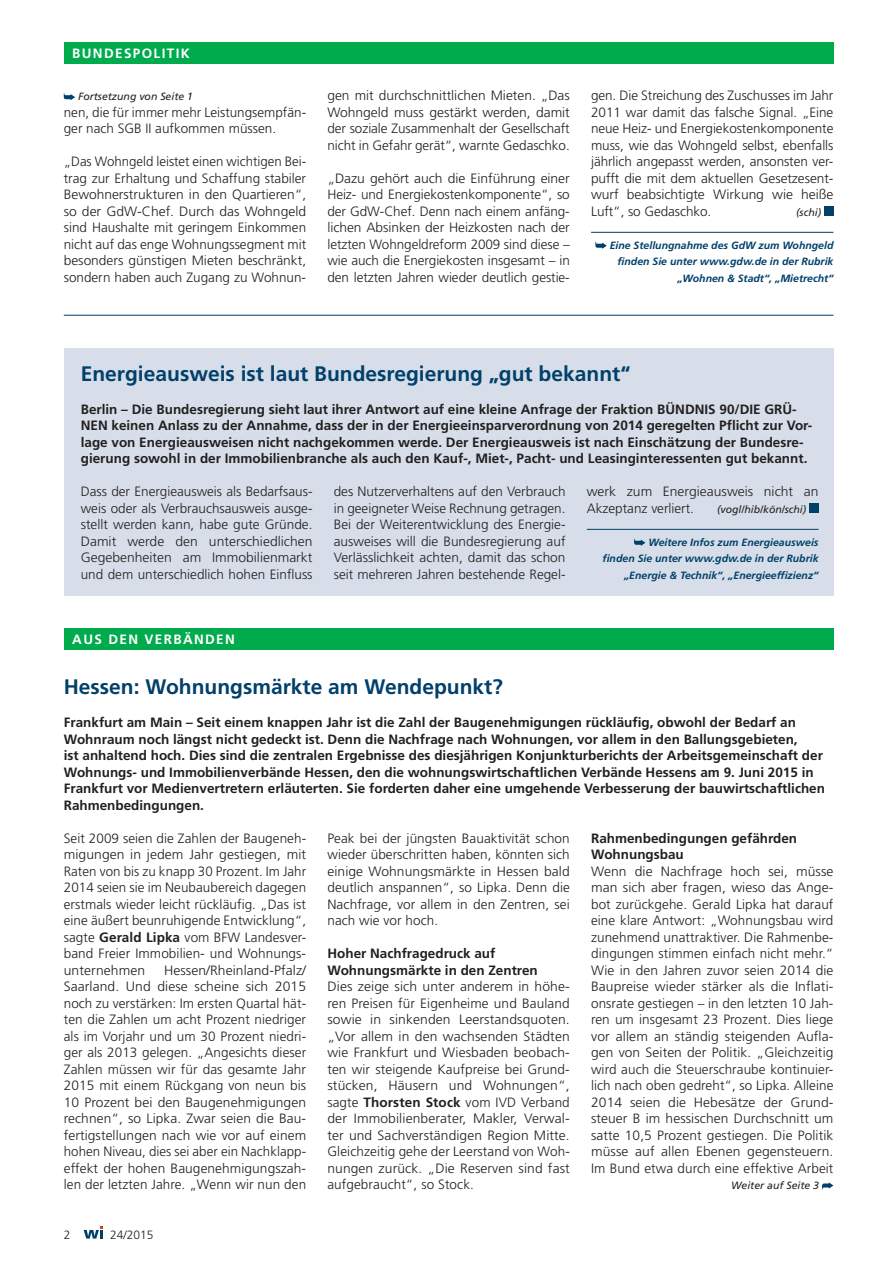
<style>
.page{position:relative;width:893px;height:1263px;background:#fff}
.page>*{position:absolute;margin:0;border:0;box-sizing:border-box;transform-origin:0 0}
.t1{font:700 21px "Frutiger";color:#00406a}
.t2{font:300 13.5px/16.5px "Frutiger";color:#231f20;text-align:justify}
.t3{font:700 13.5px/16.5px "Frutiger";color:#231f20}
.t4{font:700 13.5px "Frutiger";letter-spacing:.1em;color:#fff}
.t5{font:300 12px "Frutiger";color:#231f20}
.t6{font:italic 700 10.5px/16.5px "Frutiger";color:#00406a;text-align:right}
.t7{font:italic 10.5px "Frutiger";color:#231f20}
.s1{font-weight:700}
</style>
<div class="page">
<hr style="left:591px;top:232px;width:242px;height:1px;background:#00406a">
<div style="left:824px;top:206px;width:9px;height:10px;background:#00406a"></div>
<svg style="left:595px;top:242px;width:12px;height:7px"></svg>
<svg style="left:64px;top:93px;width:11px;height:7px"></svg>
<div style="left:64px;top:43px;width:769px;height:21px;background:#00ab4d"></div>
<div style="left:64px;top:348px;width:769px;height:247px;background:#d7dee9"></div>
<hr style="left:587px;top:529px;width:232px;height:1px;background:#00406a">
<div style="left:809px;top:503px;width:10px;height:10px;background:#00406a"></div>
<svg style="left:634px;top:539px;width:11px;height:7px"></svg>
<hr style="left:64px;top:315px;width:769px;height:1px;background:#00406a">
<div style="left:64px;top:628px;width:769px;height:22px;background:#00ab4d"></div>
<svg style="left:822px;top:1182px;width:11px;height:7px"></svg>
<svg style="left:84px;top:1226px;width:19px;height:12px"></svg>
<p class="t4" style="left:72px;top:46px;width:119px">BUNDESPOLITIK</p>
<p class="t7" style="left:78px;top:91px;width:116px">Fortsetzung von Seite 1</p>
<p class="t2" style="left:64px;top:104px;width:244px">nen, die für immer mehr Leistungsempfän&shy;ger nach SGB II aufkommen müssen.</p>
<p class="t2" style="left:64px;top:154px;width:244px">„Das Wohngeld leistet einen wichtigen Bei&shy;trag zur Erhaltung und Schaffung stabiler Bewohnerstrukturen in den Quartieren“, so der GdW-Chef. Durch das Wohngeld sind Haushalte mit geringem Einkommen nicht auf das enge Wohnungssegment mit besonders günstigen Mieten beschränkt, sondern haben auch Zugang zu Wohnun-</p>
<p class="t2" style="left:327px;top:88px;width:244px">gen mit durchschnittlichen Mieten. „Das Wohngeld muss gestärkt werden, damit der soziale Zusammenhalt der Gesellschaft nicht in Gefahr gerät“, warnte Gedaschko.</p>
<p class="t2" style="left:327px;top:170px;width:244px">„Dazu gehört auch die Einführung einer Heiz- und Energiekostenkomponente“, so der GdW-Chef. Denn nach einem anfäng&shy;lichen Absinken der Heizkosten nach der letzten Wohngeldreform 2009 sind diese – wie auch die Energiekosten insgesamt – in den letzten Jahren wieder deutlich gestie-</p>
<p class="t2" style="left:591px;top:88px;width:244px">gen. Die Streichung des Zuschusses im Jahr 2011 war damit das falsche Signal. „Eine neue Heiz- und Energiekostenkomponente muss, wie das Wohngeld selbst, ebenfalls jährlich angepasst werden, ansonsten ver&shy;pufft die mit dem aktuellen Gesetzesent&shy;wurf beabsichtigte Wirkung wie heiße Luft“, so Gedaschko.</p>
<p class="t7" style="left:796px;top:206px;width:27px">(schi)</p>
<p class="t6" style="left:610px;top:237px;width:225px">Eine Stellungnahme des GdW zum Wohngeld finden Sie unter www.gdw.de in der Rubrik „Wohnen &amp; Stadt“, „Mietrecht“</p>
<h1 class="t1" style="left:81px;top:361px;width:551px">Energieausweis ist laut Bundesregierung „gut bekannt“</h1>
<p class="t3" style="left:81px;top:401px;width:733px">Berlin – Die Bundesregierung sieht laut ihrer Antwort auf eine kleine Anfrage der Fraktion BÜNDNIS 90/DIE GRÜ-NEN keinen Anlass zu der Annahme, dass der in der Energieeinsparverordnung von 2014 geregelten Pflicht zur Vor&shy;lage von Energieausweisen nicht nachgekommen werde. Der Energieausweis ist nach Einschätzung der Bundesre&shy;gierung sowohl in der Immobilienbranche als auch den Kauf-, Miet-, Pacht- und Leasinginteressenten gut bekannt.</p>
<p class="t2" style="left:81px;top:484px;width:233px">Dass der Energieausweis als Bedarfsaus&shy;weis oder als Verbrauchsausweis ausge&shy;stellt werden kann, habe gute Gründe.<br>Damit werde den unterschiedlichen Gegebenheiten am Immobilienmarkt und dem unterschiedlich hohen Einfluss</p>
<p class="t2" style="left:334px;top:484px;width:233px">des Nutzerverhaltens auf den Verbrauch in geeigneter Weise Rechnung getragen.<br>Bei der Weiterentwicklung des Energie&shy;ausweises will die Bundesregierung auf Verlässlichkeit achten, damit das schon seit mehreren Jahren bestehende Regel-</p>
<p class="t2" style="left:587px;top:484px;width:233px">werk zum Energieausweis nicht an<br>Akzeptanz verliert.</p>
<p class="t7" style="left:717px;top:503px;width:91px">(vogl/hib/kön/schi)</p>
<p class="t6" style="left:603px;top:534px;width:217px">Weitere Infos zum Energieausweis<br>finden Sie unter www.gdw.de in der Rubrik „Energie &amp; Technik“, „Energieeffizienz“</p>
<p class="t4" style="left:72px;top:632px;width:164px">AUS DEN VERBÄNDEN</p>
<h1 class="t1" style="left:64px;top:675px;width:441px">Hessen: Wohnungsmärkte am Wendepunkt?</h1>
<p class="t3" style="left:64px;top:714px;width:763px">Frankfurt am Main – Seit einem knappen Jahr ist die Zahl der Baugenehmigungen rückläufig, obwohl der Bedarf an Wohnraum noch längst nicht gedeckt ist. Denn die Nachfrage nach Wohnungen, vor allem in den Ballungsgebieten,<br>ist anhaltend hoch. Dies sind die zentralen Ergebnisse des diesjährigen Konjunkturberichts der Arbeitsgemeinschaft der Wohnungs- und Immobilienverbände Hessen, den die wohnungswirtschaftlichen Verbände Hessens am 9. Juni 2015 in Frankfurt vor Medienvertretern erläuterten. Sie forderten daher eine umgehende Verbesserung der bauwirtschaftlichen Rahmenbedingungen.</p>
<p class="t2" style="left:64px;top:830px;width:244px">Seit 2009 seien die Zahlen der Baugeneh&shy;migungen in jedem Jahr gestiegen, mit Raten von bis zu knapp 30 Prozent. Im Jahr 2014 seien sie im Neubaubereich dagegen erstmals wieder leicht rückläufig. „Das ist eine äußert beunruhigende Entwicklung“, sagte <span class="s1">Gerald Lipka</span> vom BFW Landesver&shy;band Freier Immobilien- und Wohnungs&shy;unternehmen</p>
<p class="t3" style="left:591px;top:830px;width:208px">Rahmenbedingungen gefährden<br>Wohnungsbau</p>
<p class="t2" style="left:591px;top:863px;width:244px">Wenn die Nachfrage hoch sei, müsse man sich aber fragen, wieso das Ange&shy;bot zurückgehe. Gerald Lipka hat darauf eine klare Antwort: „Wohnungsbau wird zunehmend unattraktiver. Die Rahmenbe&shy;dingungen stimmen einfach nicht mehr.“ Wie in den Jahren zuvor seien 2014 die Baupreise wieder stärker als die Inflati&shy;onsrate gestiegen – in den letzten 10 Jah&shy;ren um insgesamt 23 Prozent. Dies liege vor allem an ständig steigenden Aufla&shy;gen von Seiten der Politik. „Gleichzeitig wird auch die Steuerschraube kontinuier&shy;lich nach oben gedreht“, so Lipka. Alleine 2014 seien die Hebesätze der Grund&shy;steuer B im hessischen Durchschnitt um satte 10,5 Prozent gestiegen. Die Politik müsse auf allen Ebenen gegensteuern.<br>Im Bund etwa durch eine effektive Arbeit</p>
<p class="t7" style="left:731px;top:1180px;width:89px">Weiter auf Seite 3</p>
<p class="t2" style="left:327px;top:830px;width:244px">Peak bei der jüngsten Bauaktivität schon wieder überschritten haben, könnten sich einige Wohnungsmärkte in Hessen bald deutlich anspannen“, so Lipka. Denn die Nachfrage, vor allem in den Zentren, sei nach wie vor hoch.</p>
<p class="t3" style="left:327px;top:945px;width:212px">Hoher Nachfragedruck auf<br>Wohnungsmärkte in den Zentren</p>
<p class="t2" style="left:327px;top:979px;width:244px">Dies zeige sich unter anderem in höhe&shy;ren Preisen für Eigenheime und Bauland sowie in sinkenden Leerstandsquoten. „Vor allem in den wachsenden Städten wie Frankfurt und Wiesbaden beobach&shy;ten wir steigende Kaufpreise bei Grund&shy;stücken, Häusern und Wohnungen“, sagte <span class="s1">Thorsten Stock</span> vom IVD Verband der Immobilienberater, Makler, Verwal&shy;ter und Sachverständigen Region Mitte.<br>Gleichzeitig gehe der Leerstand von Woh&shy;nungen zurück. „Die Reserven sind fast aufgebraucht“, so Stock.</p>
<p class="t2" style="left:64px;top:962px;width:244px;text-indent:100px">Hessen/Rheinland-Pfalz/ Saarland. Und diese scheine sich 2015 noch zu verstärken: Im ersten Quartal hät&shy;ten die Zahlen um acht Prozent niedriger als im Vorjahr und um 30 Prozent niedri&shy;ger als 2013 gelegen. „Angesichts dieser Zahlen müssen wir für das gesamte Jahr 2015 mit einem Rückgang von neun bis 10 Prozent bei den Baugenehmigungen rechnen“, so Lipka. Zwar seien die Bau&shy;fertigstellungen nach wie vor auf einem hohen Niveau, dies sei aber ein Nachklapp&shy;effekt der hohen Baugenehmigungszah&shy;len der letzten Jahre. „Wenn wir nun den</p>
<p class="t5" style="left:64px;top:1227px;width:8px">2</p>
<p class="t5" style="left:110px;top:1227px;width:45px">24/2015</p>
</div>
